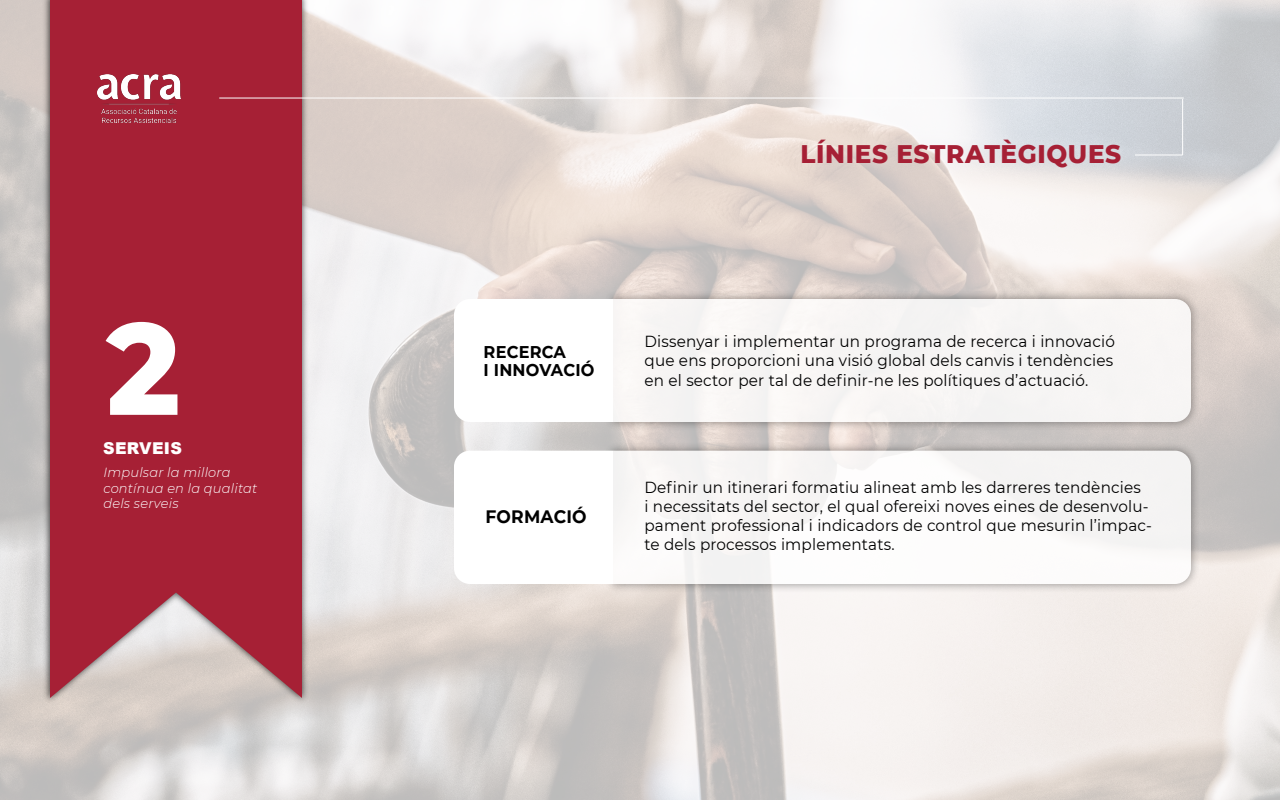
<style>
.page{position:relative;width:1280px;height:800px;background:#fff}
.page>*{position:absolute;margin:0;border:0;box-sizing:border-box;transform-origin:0 0}
.t1{font:800 26px "Montserrat";letter-spacing:.025em;color:#a62035;scale:.95 1}
.t2{font:700 18px "Montserrat";letter-spacing:.01em;color:#000;scale:.95 1}
.t3{font:700 17px/18px "Montserrat";letter-spacing:.01em;color:#000;scale:.95 1}
.t4{font:900 16.3px "Arial";letter-spacing:.015em;color:#fff}
.t5{font:16px/19.2px "Montserrat";letter-spacing:.01em;color:#000;text-align:justify;scale:.95 1}
.t6{font:italic 300 13.3px/15.6px "Montserrat";letter-spacing:.015em;color:#fff}
</style>
<div class="page">
<img style="left:41px;top:0;width:271px;height:707px">
<svg style="left:50px;top:0;width:252px;height:698px;background:#a92e41"></svg>
<img style="left:98px;top:75px;width:83px;height:47px">
<hr style="left:219px;top:98px;width:965px;height:1px;background:#fff">
<svg style="left:106px;top:322px;width:71px;height:93px"></svg>
<img style="left:601px;top:287px;width:602px;height:147px">
<div style="left:613px;top:299px;width:578px;height:123px;background:#f7f5f4"></div>
<svg style="left:454px;top:299px;width:159px;height:123px"></svg>
<img style="left:601px;top:438px;width:602px;height:158px">
<svg style="left:613px;top:451px;width:578px;height:133px"></svg>
<svg style="left:454px;top:451px;width:159px;height:133px"></svg>
<hr style="left:1182px;top:99px;width:1px;height:56px;background:#fff">
<hr style="left:1135px;top:155px;width:48px;height:1px;background:#fff">
<p class="t4" style="left:103px;top:437px;width:80px">SERVEIS</p>
<p class="t6" style="left:103px;top:464px;width:156px">Impulsar la millora contínua en la qualitat dels serveis</p>
<h1 class="t1" style="left:801px;top:135px;width:339px">LÍNIES ESTRATÈGIQUES</h1>
<p class="t3" style="left:484px;top:342px;width:118px">RECERCA<br>I INNOVACIÓ</p>
<p class="t2" style="left:486px;top:504px;width:108px">FORMACIÓ</p>
<p class="t5" style="left:645px;top:331px;width:497px">Dissenyar i implementar un programa de recerca i innovació que ens proporcioni una visió global dels canvis i tendències en el sector per tal de definir-ne les polítiques d’actuació.</p>
<p class="t5" style="left:645px;top:477px;width:536px;text-align:left">Definir un itinerari formatiu alineat amb les darreres tendències<br>i necessitats del sector, el qual ofereixi noves eines de desenvolu&shy;pament professional i indicadors de control que mesurin l’impac&shy;te dels processos implementats.</p>
</div>
